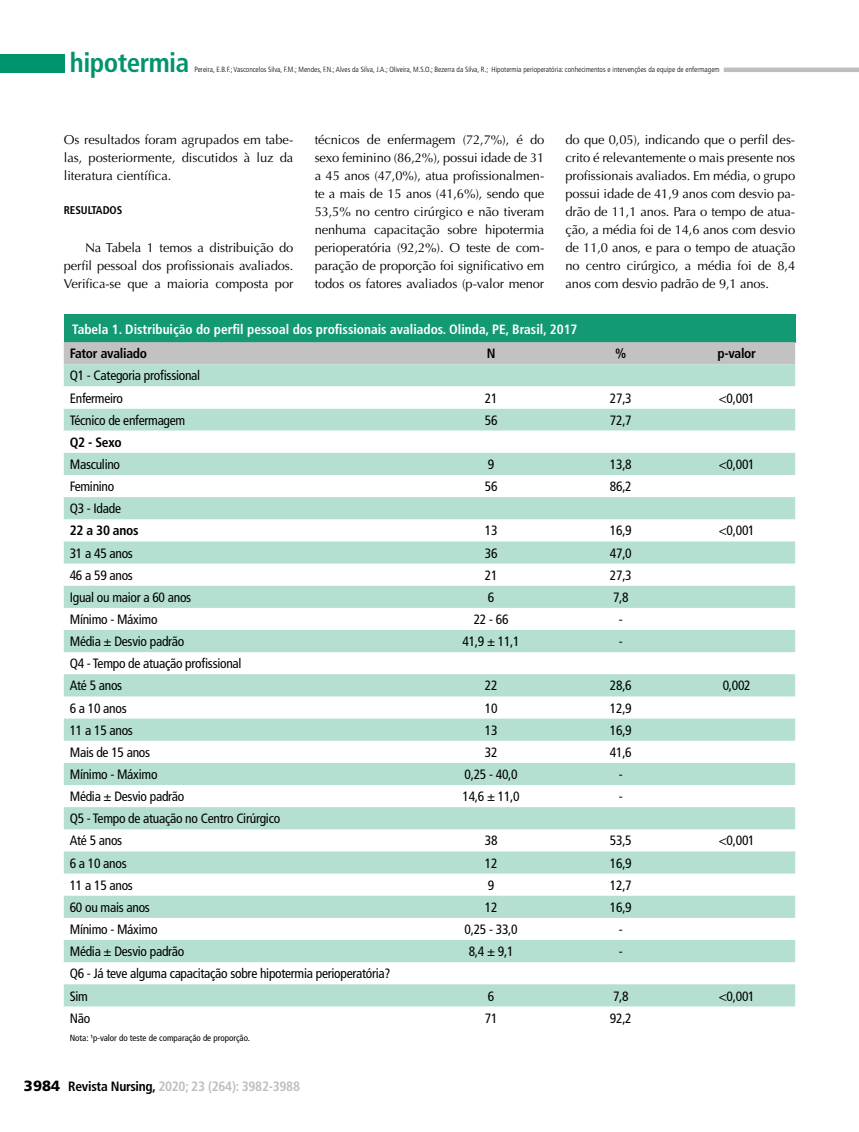
<style>
.page{position:relative;width:859px;height:1132px;background:#fff}
.page>*{position:absolute;margin:0;border:0;box-sizing:border-box;transform-origin:0 0}
.t1{font:700 condensed 27px "Frutiger LT Std";letter-spacing:-.02em;color:#00946c}
.t2{font:condensed 13.5px/22.2px "Frutiger LT Std";letter-spacing:-.02em;color:#000}
.t3{font:700 condensed 13.5px "Frutiger LT Std";color:#fff}
.t4{font:700 condensed 13.5px "Frutiger LT Std";letter-spacing:-.02em;color:#bcbec0}
.t5{font:700 condensed 13.5px "Frutiger LT Std";letter-spacing:-.02em;color:#000}
.t6{font:12.9px/18px "Optima LT Std";letter-spacing:-.01em;color:#000;text-align:justify}
.t7{font:700 condensed 11.25px "Frutiger LT Std";letter-spacing:-.005em;color:#000}
.t8{font:condensed 9px "Frutiger LT Std";color:#000}
.t9{font:300 condensed 7.5px "Frutiger LT Std";color:#000}
.s1{font-weight:900;font-stretch:normal;font-size:14.85px;color:#000}
.s2{color:#000}
</style>
<div class="page">
<div style="left:0;top:54px;width:65px;height:18px;background:#00946c"></div>
<hr style="left:724px;top:68px;width:135px;height:4px;background:#bcbec0">
<div style="left:64px;top:314px;width:731px;height:28px;background:#139a74"></div>
<div style="left:64px;top:342px;width:731px;height:22px;background:#c2c2c2"></div>
<div style="left:64px;top:364px;width:731px;height:22px;background:#b4dfd1"></div>
<svg style="left:64px;top:386px;width:731px;height:621px"></svg>
<svg style="left:64px;top:452px;width:731px;height:554px;fill:#b6e0d2"></svg>
<h1 class="t1" style="left:70px;top:47px;width:121px">hipotermia</h1>
<p class="t9" style="left:195px;top:65px;width:527px">Pereira, E.B.F.; Vasconcelos Silva, F.M.; Mendes, F.N.; Alves da Silva, J.A.; Oliveira, M.S.O.; Bezerra da Silva, R.; Hipotermia perioperatória: conhecimentos e intervenções da equipe de enfermagem</p>
<p class="t6" style="left:64px;top:131px;width:231px">Os resultados foram agrupados em tabe&shy;las, posteriormente, discutidos à luz da literatura científica.</p>
<p class="t7" style="left:64px;top:204px;width:60px">RESULTADOS</p>
<p class="t6" style="left:64px;top:239px;width:231px;text-indent:21px">Na Tabela 1 temos a distribuição do perfil pessoal dos profissionais avaliados.<br>Verifica-se que a maioria composta por</p>
<p class="t6" style="left:315px;top:131px;width:231px">técnicos de enfermagem (72,7%), é do sexo feminino (86,2%), possui idade de 31 a 45 anos (47,0%), atua profissionalmen&shy;te a mais de 15 anos (41,6%), sendo que 53,5% no centro cirúrgico e não tiveram nenhuma capacitação sobre hipotermia perioperatória (92,2%). O teste de com&shy;paração de proporção foi significativo em todos os fatores avaliados (p-valor menor</p>
<p class="t6" style="left:566px;top:131px;width:231px">do que 0,05), indicando que o perfil des&shy;crito é relevantemente o mais presente nos profissionais avaliados. Em média, o grupo possui idade de 41,9 anos com desvio pa&shy;drão de 11,1 anos. Para o tempo de atua&shy;ção, a média foi de 14,6 anos com desvio de 11,0 anos, e para o tempo de atuação no centro cirúrgico, a média foi de 8,4 anos com desvio padrão de 9,1 anos.</p>
<p class="t3" style="left:72px;top:321px;width:507px">Tabela 1. Distribuição do perfil pessoal dos profissionais avaliados. Olinda, PE, Brasil, 2017</p>
<p class="t5" style="left:70px;top:345px;width:79px">Fator avaliado</p>
<p class="t5" style="left:487px;top:345px;width:10px">N</p>
<p class="t5" style="left:615px;top:345px;width:13px">%</p>
<p class="t5" style="left:717px;top:345px;width:40px">p-valor</p>
<p class="t2" style="left:70px;top:364px;width:132px">Q1 - Categoria profissional<br>Enfermeiro</p>
<p class="t2" style="left:485px;top:387px;width:14px">21</p>
<p class="t2" style="left:610px;top:387px;width:23px">27,3</p>
<p class="t2" style="left:719px;top:387px;width:37px">&lt;0,001</p>
<p class="t2" style="left:70px;top:409px;width:117px">Técnico de enfermagem</p>
<p class="t2" style="left:485px;top:409px;width:14px">56</p>
<p class="t2" style="left:610px;top:409px;width:23px">72,7</p>
<p class="t5" style="left:70px;top:434px;width:53px">Q2 - Sexo</p>
<p class="t2" style="left:70px;top:453px;width:52px">Masculino</p>
<p class="t2" style="left:488px;top:453px;width:8px">9</p>
<p class="t2" style="left:610px;top:453px;width:23px">13,8</p>
<p class="t2" style="left:719px;top:453px;width:37px">&lt;0,001</p>
<p class="t2" style="left:70px;top:475px;width:46px">Feminino</p>
<p class="t2" style="left:485px;top:475px;width:14px">56</p>
<p class="t2" style="left:610px;top:475px;width:23px">86,2</p>
<p class="t2" style="left:70px;top:497px;width:53px">Q3 - Idade</p>
<p class="t5" style="left:70px;top:522px;width:70px">22 a 30 anos</p>
<p class="t2" style="left:485px;top:519px;width:14px">13</p>
<p class="t2" style="left:610px;top:519px;width:23px">16,9</p>
<p class="t2" style="left:719px;top:519px;width:37px">&lt;0,001</p>
<p class="t2" style="left:70px;top:541px;width:65px">31 a 45 anos</p>
<p class="t2" style="left:485px;top:541px;width:14px">36</p>
<p class="t2" style="left:610px;top:541px;width:23px">47,0</p>
<p class="t2" style="left:70px;top:564px;width:65px">46 a 59 anos</p>
<p class="t2" style="left:485px;top:564px;width:14px">21</p>
<p class="t2" style="left:610px;top:564px;width:23px">27,3</p>
<p class="t2" style="left:70px;top:586px;width:123px">Igual ou maior a 60 anos</p>
<p class="t2" style="left:488px;top:586px;width:8px">6</p>
<p class="t2" style="left:613px;top:586px;width:17px">7,8</p>
<p class="t2" style="left:70px;top:608px;width:89px">Mínimo - Máximo</p>
<p class="t2" style="left:474px;top:608px;width:36px">22 - 66</p>
<p class="t2" style="left:619px;top:608px;width:5px">-</p>
<p class="t2" style="left:70px;top:630px;width:116px">Média ± Desvio padrão</p>
<p class="t2" style="left:462px;top:630px;width:59px">41,9 ± 11,1</p>
<p class="t2" style="left:619px;top:630px;width:5px">-</p>
<p class="t2" style="left:70px;top:652px;width:173px">Q4 - Tempo de atuação profissional<br>Até 5 anos</p>
<p class="t2" style="left:485px;top:674px;width:14px">22</p>
<p class="t2" style="left:610px;top:674px;width:23px">28,6</p>
<p class="t2" style="left:723px;top:674px;width:30px">0,002</p>
<p class="t2" style="left:70px;top:696px;width:58px">6 a 10 anos</p>
<p class="t2" style="left:485px;top:696px;width:14px">10</p>
<p class="t2" style="left:610px;top:696px;width:23px">12,9</p>
<p class="t2" style="left:70px;top:718px;width:65px">11 a 15 anos</p>
<p class="t2" style="left:485px;top:718px;width:14px">13</p>
<p class="t2" style="left:610px;top:718px;width:23px">16,9</p>
<p class="t2" style="left:70px;top:741px;width:82px">Mais de 15 anos</p>
<p class="t2" style="left:485px;top:741px;width:14px">32</p>
<p class="t2" style="left:610px;top:741px;width:23px">41,6</p>
<p class="t2" style="left:70px;top:763px;width:89px">Mínimo - Máximo</p>
<p class="t2" style="left:465px;top:763px;width:55px">0,25 - 40,0</p>
<p class="t2" style="left:619px;top:763px;width:5px">-</p>
<p class="t2" style="left:70px;top:785px;width:116px">Média ± Desvio padrão</p>
<p class="t2" style="left:462px;top:785px;width:59px">14,6 ± 11,0</p>
<p class="t2" style="left:619px;top:785px;width:5px">-</p>
<p class="t2" style="left:70px;top:807px;width:212px">Q5 - Tempo de atuação no Centro Cirúrgico<br>Até 5 anos</p>
<p class="t2" style="left:485px;top:829px;width:14px">38</p>
<p class="t2" style="left:610px;top:829px;width:23px">53,5</p>
<p class="t2" style="left:719px;top:829px;width:37px">&lt;0,001</p>
<p class="t2" style="left:70px;top:851px;width:58px">6 a 10 anos</p>
<p class="t2" style="left:485px;top:851px;width:14px">12</p>
<p class="t2" style="left:610px;top:851px;width:23px">16,9</p>
<p class="t2" style="left:70px;top:873px;width:65px">11 a 15 anos</p>
<p class="t2" style="left:488px;top:873px;width:8px">9</p>
<p class="t2" style="left:610px;top:873px;width:23px">12,7</p>
<p class="t2" style="left:70px;top:895px;width:82px">60 ou mais anos</p>
<p class="t2" style="left:485px;top:895px;width:14px">12</p>
<p class="t2" style="left:610px;top:895px;width:23px">16,9</p>
<p class="t2" style="left:70px;top:918px;width:89px">Mínimo - Máximo</p>
<p class="t2" style="left:465px;top:918px;width:55px">0,25 - 33,0</p>
<p class="t2" style="left:619px;top:918px;width:5px">-</p>
<p class="t2" style="left:70px;top:940px;width:116px">Média ± Desvio padrão</p>
<p class="t2" style="left:469px;top:940px;width:46px">8,4 ± 9,1</p>
<p class="t2" style="left:619px;top:940px;width:5px">-</p>
<p class="t2" style="left:70px;top:962px;width:322px">Q6 - Já teve alguma capacitação sobre hipotermia perioperatória?<br>Sim</p>
<p class="t2" style="left:488px;top:984px;width:8px">6</p>
<p class="t2" style="left:613px;top:984px;width:17px">7,8</p>
<p class="t2" style="left:719px;top:984px;width:37px">&lt;0,001</p>
<p class="t2" style="left:70px;top:1006px;width:22px">Não</p>
<p class="t2" style="left:485px;top:1006px;width:14px">71</p>
<p class="t2" style="left:610px;top:1006px;width:23px">92,2</p>
<p class="t8" style="left:70px;top:1032px;width:182px">Nota: ¹p-valor do teste de comparação de proporção.</p>
<p class="t4" style="left:24px;top:1077px;width:277px"><span class="s1">3984</span> <span class="s2">Revista Nursing,</span> 2020; 23 (264): 3982-3988</p>
</div>
